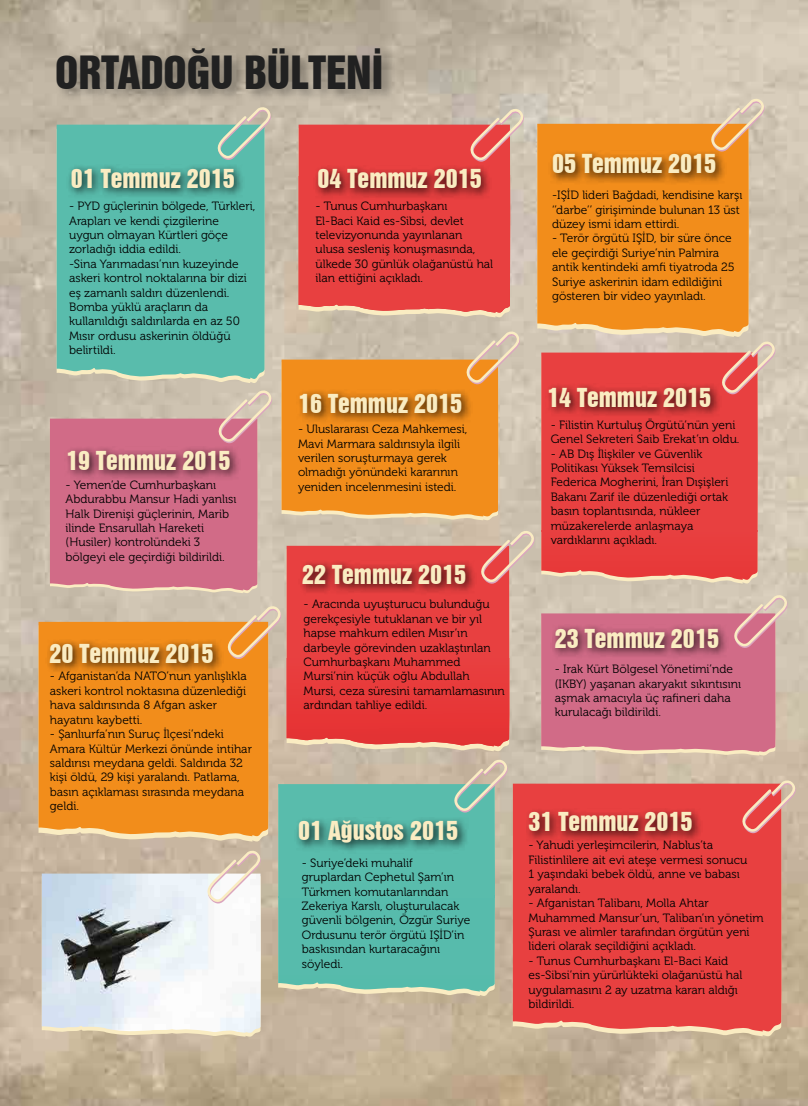
<style>
.page{position:relative;width:808px;height:1106px;background:#fff}
.page>*{position:absolute;margin:0;border:0;box-sizing:border-box;transform-origin:0 0}
.t1{font:42px "Swiss 921 BT Regular A";color:#212121}
.t2{font:24px "Swiss 921 BT Regular A";color:#faecc2}
.t3{font:12px/14.4px "Museo 300";color:#000}
</style>
<div class="page">
<img style="left:0;top:0;width:808px;height:1106px">
<svg style="left:39px;top:837px;width:230px;height:6px"></svg>
<div style="left:39px;top:622px;width:230px;height:215px;background:#f28d1b"></div>
<svg style="left:537px;top:333px;width:212px;height:5px"></svg>
<div style="left:537px;top:124px;width:212px;height:209px;background:#f28d1b"></div>
<div style="left:50px;top:418px;width:208px;height:173px;background:#d16b87"></div>
<div style="left:55px;top:45px;width:341px;height:58px;background:#000;opacity:.31"></div>
<div style="left:57px;top:125px;width:208px;height:255px;background:#59bcac"></div>
<svg style="left:278px;top:992px;width:217px;height:5px"></svg>
<div style="left:278px;top:784px;width:217px;height:208px;background:#57bbac"></div>
<div style="left:67px;top:163px;width:178px;height:36px;background:#000;opacity:.75"></div>
<svg style="left:213px;top:106px;width:59px;height:54px;background:#9abfad"></svg>
<svg style="left:299px;top:314px;width:211px;height:4px"></svg>
<div style="left:299px;top:125px;width:211px;height:189px;background:#e84040"></div>
<div style="left:313px;top:164px;width:179px;height:36px;background:#000;opacity:.75"></div>
<svg style="left:466px;top:107px;width:59px;height:55px;background:#dc9186"></svg>
<div style="left:541px;top:352px;width:217px;height:229px;background:#e84040"></div>
<div style="left:45px;top:638px;width:179px;height:36px;background:#000;opacity:.75"></div>
<div style="left:64px;top:445px;width:177px;height:36px;background:#000;opacity:.75"></div>
<svg style="left:214px;top:389px;width:59px;height:54px;background:#d6b1aa"></svg>
<svg style="left:223px;top:605px;width:59px;height:54px;background:#e2af74"></svg>
<div style="left:548px;top:148px;width:178px;height:36px;background:#000;opacity:.75"></div>
<svg style="left:707px;top:97px;width:59px;height:54px;background:#dfb98d"></svg>
<svg style="left:282px;top:330px;width:239px;height:191px;background:#e19843"></svg>
<svg style="left:287px;top:747px;width:223px;height:5px"></svg>
<svg style="left:287px;top:546px;width:223px;height:201px;background:#e74140"></svg>
<div style="left:298px;top:559px;width:178px;height:36px;background:#000;opacity:.75"></div>
<div style="left:513px;top:783px;width:269px;height:250px;background:#e84040"></div>
<svg style="left:541px;top:593px;width:248px;height:163px;background:#cb7c8c"></svg>
<svg style="left:477px;top:529px;width:59px;height:54px;background:#db9f91"></svg>
<svg style="left:738px;top:779px;width:59px;height:54px;background:#e17c73"></svg>
<svg style="left:718px;top:340px;width:59px;height:54px;background:#df9388"></svg>
<svg style="left:42px;top:849px;width:220px;height:188px"></svg>
<div style="left:524px;top:806px;width:179px;height:36px;background:#000;opacity:.75"></div>
<div style="left:544px;top:382px;width:177px;height:36px;background:#000;opacity:.75"></div>
<div style="left:294px;top:815px;width:175px;height:39px;background:#000;opacity:.75"></div>
<svg style="left:450px;top:758px;width:59px;height:54px;background:#adbdaa"></svg>
<h1 class="t1" style="left:55px;top:45px;width:330px">ORTADOĞU BÜLTENİ</h1>
<h2 class="t2" style="left:71px;top:162px;width:166px">01 Temmuz 2015</h2>
<p class="t3" style="left:69px;top:199px;width:188px">- PYD güçlerinin bölgede, Türkleri,<br>Arapları ve kendi çizgilerine uygun olmayan Kürtleri göçe zorladığı iddia edildi.<br>-Sina Yarımadası’nın kuzeyinde askeri kontrol noktalarına bir dizi eş zamanlı saldırı düzenlendi.<br>Bomba yüklü araçların da kullanıldığı saldırılarda en az 50<br>Mısır ordusu askerinin öldüğü belirtildi.</p>
<h2 class="t2" style="left:66px;top:445px;width:166px">19 Temmuz 2015</h2>
<p class="t3" style="left:66px;top:477px;width:172px">- Yemen’de Cumhurbaşkanı<br>Abdurabbu Mansur Hadi yanlısı<br>Halk Direnişi güçlerinin, Marib ilinde Ensarullah Hareketi (Husiler) kontrolündeki 3 bölgeyi ele geçirdiği bildirildi.</p>
<h2 class="t2" style="left:49px;top:637px;width:166px">20 Temmuz 2015</h2>
<p class="t3" style="left:50px;top:669px;width:198px">- Afganistan’da NATO’nun yanlışlıkla askeri kontrol noktasına düzenlediği hava saldırısında 8 Afgan asker hayatını kaybetti.</p>
<p class="t3" style="left:50px;top:727px;width:204px">- Şanlıurfa’nın Suruç İlçesi’ndeki<br>Amara Kültür Merkezi önünde intihar saldırısı meydana geldi. Saldırıda 32 kişi öldü, 29 kişi yaralandı. Patlama, basın açıklaması sırasında meydana geldi.</p>
<h2 class="t2" style="left:318px;top:163px;width:166px">04 Temmuz 2015</h2>
<p class="t3" style="left:315px;top:199px;width:179px">- Tunus Cumhurbaşkanı<br>El-Baci Kaid es-Sibsi, devlet televizyonunda yayınlanan ulusa sesleniş konuşmasında, ülkede 30 günlük olağanüstü hal ilan ettiğini açıkladı.</p>
<h2 class="t2" style="left:298px;top:387px;width:166px">16 Temmuz 2015</h2>
<p class="t3" style="left:298px;top:422px;width:171px">- Uluslararası Ceza Mahkemesi,<br>Mavi Marmara saldırısıyla ilgili verilen soruşturmaya gerek olmadığı yönündeki kararının yeniden incelenmesini istedi.</p>
<h2 class="t2" style="left:302px;top:559px;width:166px">22 Temmuz 2015</h2>
<p class="t3" style="left:304px;top:597px;width:203px">- Aracında uyuşturucu bulunduğu gerekçesiyle tutuklanan ve bir yıl hapse mahkum edilen Mısır’ın darbeyle görevinden uzaklaştırılan<br>Cumhurbaşkanı Muhammed<br>Mursi’nin küçük oğlu Abdullah<br>Mursi, ceza süresini tamamlamasının ardından tahliye edildi.</p>
<h2 class="t2" style="left:552px;top:148px;width:166px">05 Temmuz 2015</h2>
<p class="t3" style="left:552px;top:188px;width:192px">-IŞİD lideri Bağdadi, kendisine karşı ‘’darbe’’ girişiminde bulunan 13 üst düzey ismi idam ettirdi.</p>
<p class="t3" style="left:552px;top:231px;width:184px">- Terör örgütü IŞİD, bir süre önce ele geçirdiği Suriye’nin Palmira antik kentindeki amfi tiyatroda 25<br>Suriye askerinin idam edildiğini gösteren bir video yayınladı.</p>
<h2 class="t2" style="left:547px;top:382px;width:166px">14 Temmuz 2015</h2>
<p class="t3" style="left:551px;top:417px;width:190px">- Filistin Kurtuluş Örgütü’nün yeni<br>Genel Sekreteri Saib Erekat’ın oldu.</p>
<p class="t3" style="left:551px;top:446px;width:179px">- AB Dış İlişkiler ve Güvenlik<br>Politikası Yüksek Temsilcisi<br>Federica Mogherini, İran Dışişleri<br>Bakanı Zarif ile düzenlediği ortak basın toplantısında, nükleer müzakerelerde anlaşmaya vardıklarını açıkladı.</p>
<h2 class="t2" style="left:555px;top:623px;width:166px">23 Temmuz 2015</h2>
<p class="t3" style="left:555px;top:662px;width:188px">- Irak Kürt Bölgesel Yönetimi’nde (IKBY) yaşanan akaryakıt sıkıntısını aşmak amacıyla üç rafineri daha kurulacağı bildirildi.</p>
<h2 class="t2" style="left:298px;top:815px;width:161px">01 Ağustos 2015</h2>
<p class="t3" style="left:302px;top:855px;width:170px">- Suriye’deki muhalif gruplardan Cephetul Şam’ın<br>Türkmen komutanlarından<br>Zekeriya Karslı, oluşturulacak güvenli bölgenin, Özgür Suriye<br>Ordusunu terör örgütü IŞİD’in baskısından kurtaracağını söyledi.</p>
<h2 class="t2" style="left:528px;top:806px;width:166px">31 Temmuz 2015</h2>
<p class="t3" style="left:528px;top:838px;width:220px">- Yahudi yerleşimcilerin, Nablus’ta Filistinlilere ait evi ateşe vermesi sonucu 1 yaşındaki bebek öldü, anne ve babası yaralandı.</p>
<p class="t3" style="left:528px;top:896px;width:237px">- Afganistan Talibanı, Molla Ahtar Muhammed Mansur’un, Taliban’ın yönetim Şurası ve alimler tarafından örgütün yeni lideri olarak seçildiğini açıkladı.</p>
<p class="t3" style="left:528px;top:953px;width:215px">- Tunus Cumhurbaşkanı El-Baci Kaid es-Sibsi’nin yürürlükteki olağanüstü hal uygulamasını 2 ay uzatma kararı aldığı bildirildi.</p>
</div>
